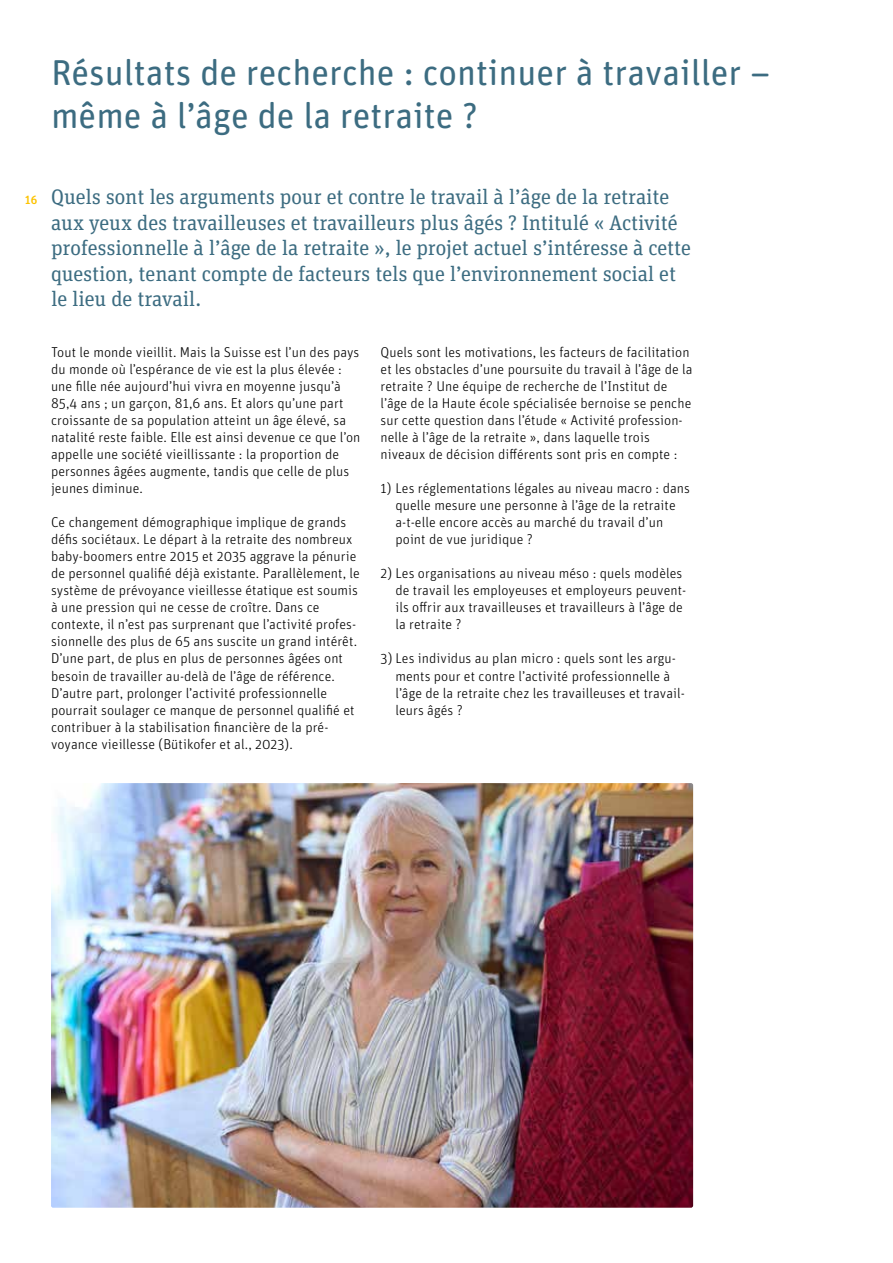
<style>
.page{position:relative;width:893px;height:1263px;background:#fff}
.page>*{position:absolute;margin:0;border:0;box-sizing:border-box;transform-origin:0 0}
.t1{font:36px/43.2px "Unit Rounded Pro";color:#3c6c81}
.t2{font:21px/25.5px "Unit Slab Pro";letter-spacing:-.005em;color:#3c6c81}
.t3{font:300 14.25px/17px "Unit Rounded Pro";letter-spacing:.005em;color:#000}
.t4{font:500 12px "Unit Rounded Pro";color:#fdc300}
</style>
<div class="page">
<img style="left:51px;top:783px;width:642px;height:425px">
<h1 class="t1" style="left:51px;top:49px;width:721px">Résultats de recherche : continuer à travailler – même à l’âge de la retraite ?</h1>
<p class="t4" style="left:24px;top:191px;width:15px">16</p>
<p class="t2" style="left:51px;top:183px;width:642px">Quels sont les arguments pour et contre le travail à l’âge de la retraite aux yeux des travailleuses et travailleurs plus âgés ? Intitulé « Activité professionnelle à l’âge de la retraite », le projet actuel s’intéresse à cette question, tenant compte de facteurs tels que l’environnement social et le lieu de travail.</p>
<p class="t3" style="left:51px;top:343px;width:311px">Tout le monde vieillit. Mais la Suisse est l’un des pays du monde où l’espérance de vie est la plus élevée : une fille née aujourd’hui vivra en moyenne jusqu’à 85,4 ans ; un garçon, 81,6 ans. Et alors qu’une part croissante de sa population atteint un âge élevé, sa natalité reste faible. Elle est ainsi devenue ce que l’on appelle une société vieillissante : la proportion de personnes âgées augmente, tandis que celle de plus jeunes diminue.</p>
<p class="t3" style="left:51px;top:514px;width:310px">Ce changement démographique implique de grands défis sociétaux. Le départ à la retraite des nombreux baby-boomers entre 2015 et 2035 aggrave la pénurie de personnel qualifié déjà existante. Parallèlement, le système de prévoyance vieillesse étatique est soumis à une pression qui ne cesse de croître. Dans ce contexte, il n’est pas surprenant que l’activité profes&shy;sionnelle des plus de 65 ans suscite un grand intérêt.<br>D’une part, de plus en plus de personnes âgées ont besoin de travailler au-delà de l’âge de référence.<br>D’autre part, prolonger l’activité professionnelle pourrait soulager ce manque de personnel qualifié et contribuer à la stabilisation financière de la pré&shy;voyance vieillesse (Bütikofer et al., 2023).</p>
<p class="t3" style="left:381px;top:343px;width:314px">Quels sont les motivations, les facteurs de facilitation et les obstacles d’une poursuite du travail à l’âge de la retraite ? Une équipe de recherche de l’Institut de l’âge de la Haute école spécialisée bernoise se penche sur cette question dans l’étude « Activité profession&shy;nelle à l’âge de la retraite », dans laquelle trois niveaux de décision différents sont pris en compte :</p>
<p class="t3" style="left:395px;top:480px;width:296px;text-indent:-15px">1) Les réglementations légales au niveau macro : dans quelle mesure une personne à l’âge de la retraite a-t-elle encore accès au marché du travail d’un point de vue juridique ?</p>
<p class="t3" style="left:395px;top:565px;width:292px;text-indent:-15px">2) Les organisations au niveau méso : quels modèles de travail les employeuses et employeurs peuvent&shy;ils offrir aux travailleuses et travailleurs à l’âge de la retraite ?</p>
<p class="t3" style="left:395px;top:650px;width:291px;text-indent:-15px">3) Les individus au plan micro : quels sont les argu&shy;ments pour et contre l’activité professionnelle à l’âge de la retraite chez les travailleuses et travail&shy;leurs âgés ?</p>
</div>
